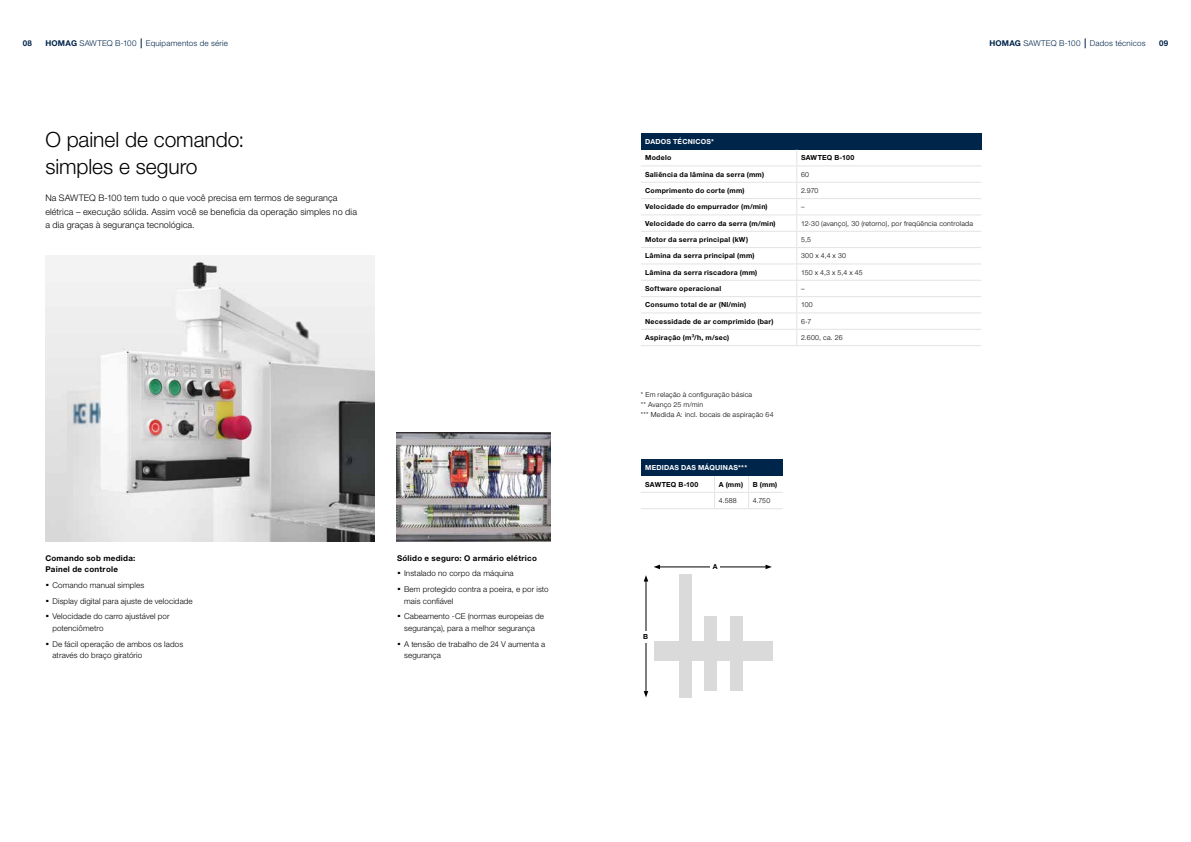
<style>
.page{position:relative;width:1191px;height:842px;background:#fff}
.page>*{position:absolute;margin:0;border:0;box-sizing:border-box;transform-origin:0 0}
.t1{font:300 21px/27.2px "Helvetica Neue LTW1 G";letter-spacing:-.005em;color:#000}
.t2{font:300 9px/13.6px "Helvetica Neue LTW1 G";letter-spacing:.01em;color:#000}
.t3{font:300 8px/15.8px "Helvetica Neue LTW1 G";letter-spacing:.015em;color:#000}
.t4{font:300 8px "Helvetica Neue LTW1 G";letter-spacing:.025em;color:#00254b}
.t5{font:700 8px/11.5px "Helvetica Neue LTW1 G";letter-spacing:.035em;color:#000}
.t6{font:700 8px "Helvetica Neue LTW1 G";color:#00254b}
.t7{font:700 7px "Helvetica Neue LTW1 G";letter-spacing:.04em;color:#000}
.t8{font:300 7px/10px "Helvetica Neue LTW1 G";letter-spacing:.03em;color:#000}
.t9{font:700 7px "Helvetica Neue LTW1 G";letter-spacing:.03em;color:#fff}
.s1{font-weight:700}
.s2{font-weight:700;font-size:14px}
</style>
<div class="page">
<div style="left:641px;top:460px;width:141px;height:16px;background:#00254b"></div>
<hr style="left:641px;top:492px;width:73px;height:1px;background:#e3e3e3">
<hr style="left:641px;top:508px;width:73px;height:1px;background:#e3e3e3">
<svg style="left:714px;top:476px;width:1px;height:32px"></svg>
<hr style="left:714px;top:492px;width:34px;height:1px;background:#e3e3e3">
<hr style="left:714px;top:508px;width:34px;height:1px;background:#e3e3e3">
<svg style="left:748px;top:476px;width:1px;height:32px"></svg>
<hr style="left:748px;top:492px;width:34px;height:1px;background:#e3e3e3">
<hr style="left:748px;top:508px;width:34px;height:1px;background:#e3e3e3">
<img style="left:397px;top:432px;width:153px;height:109px">
<div style="left:641px;top:133px;width:340px;height:17px;background:#00254b"></div>
<hr style="left:641px;top:165px;width:156px;height:1px;background:#e3e3e3">
<hr style="left:797px;top:165px;width:184px;height:1px;background:#e3e3e3">
<hr style="left:641px;top:182px;width:156px;height:1px;background:#e3e3e3">
<hr style="left:797px;top:182px;width:184px;height:1px;background:#e3e3e3">
<hr style="left:641px;top:198px;width:156px;height:1px;background:#e3e3e3">
<hr style="left:797px;top:198px;width:184px;height:1px;background:#e3e3e3">
<hr style="left:641px;top:214px;width:156px;height:1px;background:#e3e3e3">
<hr style="left:641px;top:231px;width:156px;height:1px;background:#e3e3e3">
<hr style="left:797px;top:214px;width:184px;height:1px;background:#e3e3e3">
<hr style="left:797px;top:231px;width:184px;height:1px;background:#e3e3e3">
<hr style="left:641px;top:247px;width:156px;height:1px;background:#e3e3e3">
<hr style="left:641px;top:263px;width:156px;height:1px;background:#e3e3e3">
<hr style="left:641px;top:280px;width:156px;height:1px;background:#e3e3e3">
<hr style="left:641px;top:296px;width:156px;height:1px;background:#e3e3e3">
<hr style="left:797px;top:247px;width:184px;height:1px;background:#e3e3e3">
<hr style="left:797px;top:263px;width:184px;height:1px;background:#e3e3e3">
<hr style="left:797px;top:280px;width:184px;height:1px;background:#e3e3e3">
<hr style="left:797px;top:296px;width:184px;height:1px;background:#e3e3e3">
<hr style="left:641px;top:312px;width:156px;height:1px;background:#e3e3e3">
<hr style="left:641px;top:329px;width:156px;height:1px;background:#e3e3e3">
<hr style="left:641px;top:345px;width:156px;height:1px;background:#e3e3e3">
<svg style="left:796px;top:150px;width:1px;height:195px"></svg>
<hr style="left:797px;top:312px;width:184px;height:1px;background:#e3e3e3">
<hr style="left:797px;top:329px;width:184px;height:1px;background:#e3e3e3">
<hr style="left:797px;top:345px;width:184px;height:1px;background:#e3e3e3">
<hr style="left:658px;top:567px;width:109px;height:1px;background:#000">
<svg style="left:654px;top:565px;width:6px;height:4px"></svg>
<svg style="left:765px;top:565px;width:7px;height:4px"></svg>
<hr style="left:646px;top:580px;width:1px;height:113px;background:#000">
<svg style="left:644px;top:575px;width:4px;height:6px"></svg>
<svg style="left:643px;top:691px;width:5px;height:6px"></svg>
<div style="left:710px;top:561px;width:10px;height:12px;background:#fff"></div>
<div style="left:641px;top:631px;width:9px;height:12px;background:#fff"></div>
<div style="left:679px;top:574px;width:12px;height:124px;background:#dadada"></div>
<div style="left:704px;top:616px;width:13px;height:74px;background:#dadada"></div>
<div style="left:730px;top:616px;width:12px;height:74px;background:#dadada"></div>
<div style="left:654px;top:642px;width:118px;height:19px;background:#dadada"></div>
<img style="left:45px;top:256px;width:329px;height:285px">
<p class="t4" style="left:45px;top:39px;width:184px"><span class="s1">HOMAG</span> SAWTEQ B-100 Equipamentos de série</p>
<p class="t4" style="left:989px;top:39px;width:158px"><span class="s1">HOMAG</span> SAWTEQ B-100 Dados técnicos</p>
<p class="t6" style="left:23px;top:39px;width:11px">08</p>
<p class="t6" style="left:1159px;top:39px;width:11px">09</p>
<h1 class="t1" style="left:45px;top:126px;width:200px">O painel de comando: simples e seguro</h1>
<p class="t2" style="left:45px;top:191px;width:313px">Na SAWTEQ B-100 tem tudo o que você precisa em termos de segurança elétrica – execução sólida. Assim você se beneficia da operação simples no dia a dia graças à segurança tecnológica.</p>
<p class="t5" style="left:45px;top:552px;width:92px">Comando sob medida:<br>Painel de controle</p>
<p class="t3" style="left:45px;top:577px;width:149px"><span class="s2">·</span> Comando manual simples<br><span class="s2">·</span> Display digital para ajuste de velocidade <span class="s2">·</span> Velocidade do carro ajustável por</p>
<p class="t3" style="left:45px;top:620px;width:139px;text-indent:7px">potenciômetro<br><span class="s2">·</span> De fácil operação de ambos os lados</p>
<p class="t3" style="left:52px;top:647px;width:91px">através do braço giratório</p>
<p class="t3" style="left:397px;top:550px;width:153px"><span class="s1">Sólido e seguro: O armário elétrico<br></span><span class="s2">·</span> Instalado no corpo da máquina<br><span class="s2">·</span> Bem protegido contra a poeira, e por isto</p>
<p class="t3" style="left:397px;top:593px;width:148px;text-indent:7px">mais confiável<br><span class="s2">·</span> Cabeamento -CE (normas europeias de</p>
<p class="t3" style="left:397px;top:620px;width:150px;text-align:center">segurança), para a melhor segurança<br><span class="s2">·</span> A tensão de trabalho de 24 V aumenta a</p>
<p class="t3" style="left:404px;top:647px;width:39px">segurança</p>
<p class="t9" style="left:645px;top:137px;width:71px">DADOS TÉCNICOS*</p>
<p class="t7" style="left:645px;top:153px;width:28px">Modelo</p>
<p class="t7" style="left:801px;top:153px;width:55px">SAWTEQ B-100</p>
<p class="t7" style="left:645px;top:170px;width:121px">Saliência da lâmina da serra (mm)</p>
<p class="t8" style="left:801px;top:169px;width:10px">60</p>
<p class="t7" style="left:645px;top:186px;width:101px">Comprimento do corte (mm)</p>
<p class="t8" style="left:801px;top:185px;width:19px">2.970</p>
<p class="t7" style="left:645px;top:202px;width:124px">Velocidade do empurrador (m/min)</p>
<p class="t8" style="left:801px;top:202px;width:5px">–</p>
<p class="t7" style="left:645px;top:219px;width:132px">Velocidade do carro da serra (m/min)</p>
<p class="t8" style="left:801px;top:218px;width:173px">12-30 (avanço), 30 (retorno), por freqüência controlada</p>
<p class="t7" style="left:645px;top:235px;width:104px">Motor da serra principal (kW)</p>
<p class="t8" style="left:801px;top:234px;width:11px">5,5</p>
<p class="t7" style="left:645px;top:251px;width:111px">Lâmina da serra principal (mm)</p>
<p class="t8" style="left:801px;top:251px;width:47px">300 x 4,4 x 30</p>
<p class="t7" style="left:645px;top:268px;width:114px">Lâmina da serra riscadora (mm)</p>
<p class="t8" style="left:801px;top:267px;width:63px">150 x 4,3 x 5,4 x 45</p>
<p class="t7" style="left:645px;top:284px;width:78px">Software operacional</p>
<p class="t8" style="left:801px;top:283px;width:5px">–</p>
<p class="t7" style="left:645px;top:300px;width:103px">Consumo total de ar (Nl/min)</p>
<p class="t8" style="left:801px;top:300px;width:13px">100</p>
<p class="t7" style="left:645px;top:317px;width:130px">Necessidade de ar comprimido (bar)</p>
<p class="t8" style="left:801px;top:316px;width:12px">6-7</p>
<p class="t7" style="left:645px;top:333px;width:86px">Aspiração (m³/h, m/sec)</p>
<p class="t8" style="left:801px;top:332px;width:43px">2.600, ca. 26</p>
<p class="t8" style="left:641px;top:389px;width:134px">* Em relação à configuração básica<br>** Avanço 25 m/min<br>*** Medida A: incl. bocais de aspiração 64</p>
<p class="t9" style="left:645px;top:463px;width:104px">MEDIDAS DAS MÁQUINAS***</p>
<p class="t7" style="left:645px;top:480px;width:55px">SAWTEQ B-100</p>
<p class="t7" style="left:719px;top:480px;width:26px">A (mm)</p>
<p class="t7" style="left:753px;top:480px;width:26px">B (mm)</p>
<p class="t8" style="left:719px;top:495px;width:19px">4.588</p>
<p class="t8" style="left:753px;top:495px;width:19px">4.750</p>
<p class="t7" style="left:643px;top:632px;width:6px">B</p>
<p class="t7" style="left:712px;top:563px;width:6px">A</p>
</div>
